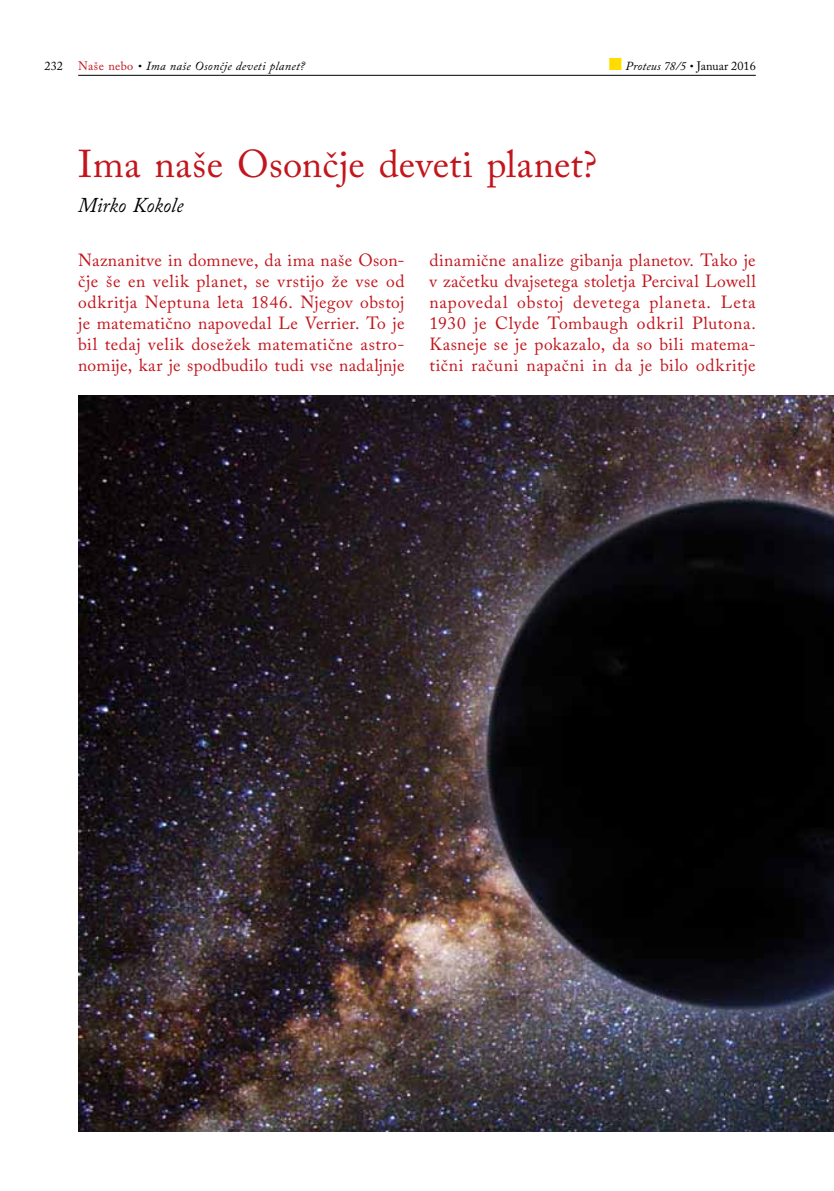
<style>
.page{position:relative;width:834px;height:1191px;background:#fff}
.page>*{position:absolute;margin:0;border:0;box-sizing:border-box;transform-origin:0 0}
.t1{font:38.5px "Adobe Caslon Pro";letter-spacing:.005em;color:#c2151c}
.t2{font:italic 21px "Adobe Caslon Pro";letter-spacing:.005em;color:#000;scale:.95 1}
.t3{font:17.5px/21px "Adobe Caslon Pro";letter-spacing:.025em;color:#c2151c;text-align:justify}
.t4{font:italic 12.25px "Adobe Caslon Pro";letter-spacing:.025em;color:#000}
.s1{font-style:normal}
.s2{font-style:normal;color:#c2151c}
.s3{color:#fd0}
</style>
<div class="page">
<hr style="left:78px;top:75px;width:677px;height:1px;background:#000">
<img style="left:78px;top:395px;width:755px;height:736px">
<p class="t4" style="left:45px;top:59px;width:262px"><span class="s1">232</span> <span class="s2">Naše nebo</span> • Ima naše Osončje deveti planet?</p>
<p class="t4" style="left:608px;top:59px;width:148px"><span class="s3">■</span> Proteus 78/5 • <span class="s1">Januar 2016</span></p>
<h1 class="t1" style="left:78px;top:141px;width:520px">Ima naše Osončje deveti planet?</h1>
<p class="t2" style="left:78px;top:193px;width:112px">Mirko Kokole</p>
<p class="t3" style="left:78px;top:249px;width:328px">Naznanitve in domneve, da ima naše Oson&shy;čje še en velik planet, se vrstijo že vse od odkritja Neptuna leta 1846. Njegov obstoj je matematično napovedal Le Verrier. To je bil tedaj velik dosežek matematične astro&shy;nomije, kar je spodbudilo tudi vse nadaljnje</p>
<p class="t3" style="left:429px;top:249px;width:328px">dinamične analize gibanja planetov. Tako je v začetku dvajsetega stoletja Percival Lowell napovedal obstoj devetega planeta. Leta 1930 je Clyde Tombaugh odkril Plutona.<br>Kasneje se je pokazalo, da so bili matema&shy;tični računi napačni in da je bilo odkritje</p>
</div>
